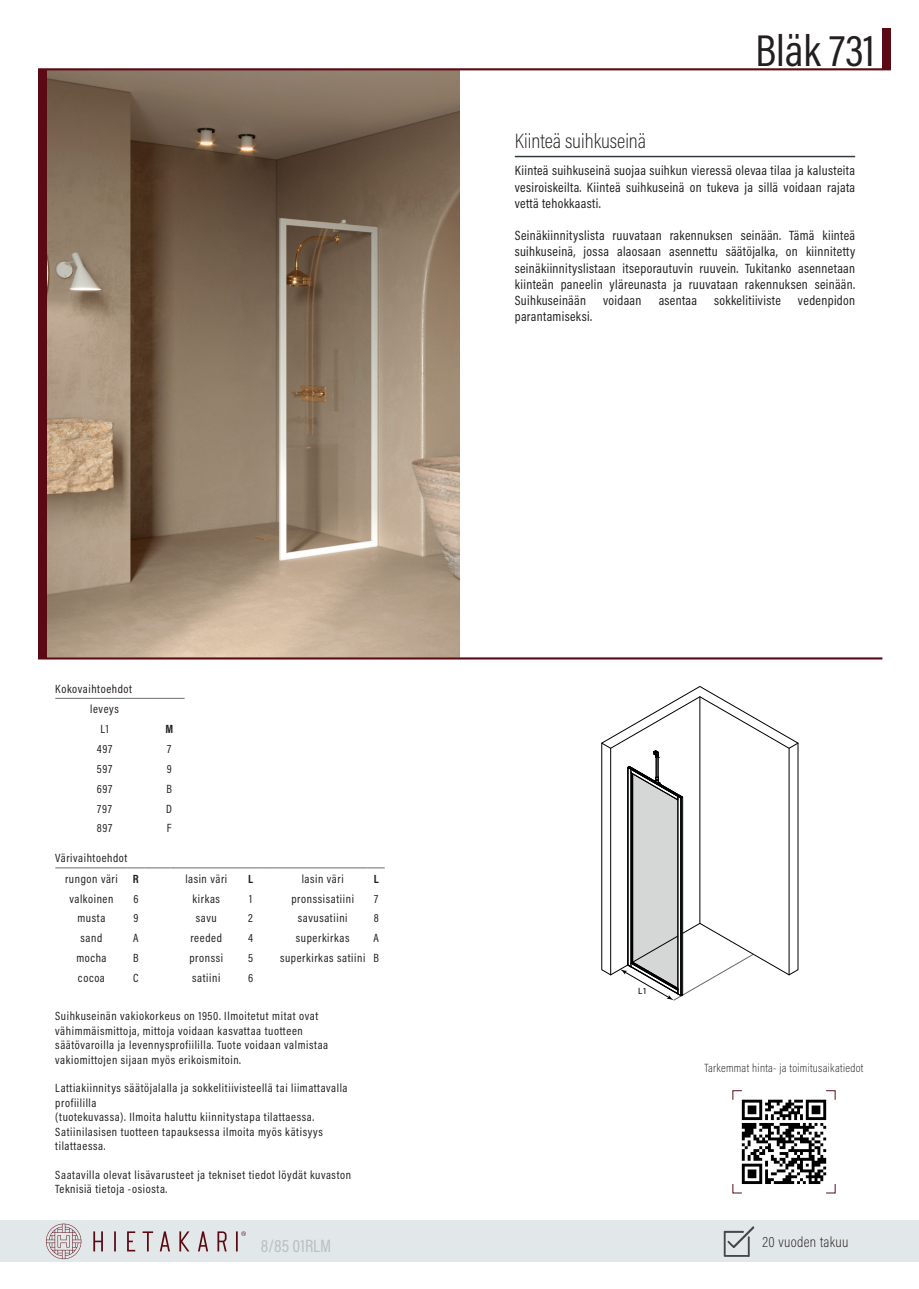
<style>
.page{position:relative;width:919px;height:1289px;background:#fff}
.page>*{position:absolute;margin:0;border:0;box-sizing:border-box;transform-origin:0 0}
.t1{font:45px "Acumin Pro Cond";color:#231f20}
.t2{font:200 21px "Acumin Pro Cond";color:#231f20}
.t3{font:18px "Acumin Pro Cond";color:#bac0c1}
.t4{font:200 15px "Acumin Pro Cond";letter-spacing:.025em;color:#231f20}
.t5{font:13.5px/16.2px "Acumin Pro Cond";letter-spacing:.025em;color:#231f20;text-align:justify}
.t6{font:12px/14.4px "Acumin Pro Cond";letter-spacing:.05em;color:#231f20}
.t7{font:200 12px "Acumin Pro Cond";letter-spacing:.025em;color:#231f20}
.t8{font:700 12px "Acumin Pro Cond";color:#231f20}
.t9{font:9.15px "Myriad Pro";color:#000001}
</style>
<div class="page">
<img style="left:47px;top:70px;width:412px;height:587px">
<div style="left:0;top:1220px;width:918px;height:42px;background:#e2e8e9"></div>
<hr style="left:38px;top:657px;width:844px;height:2px;background:#5b0a15">
<hr style="left:38px;top:68px;width:852px;height:2px;background:#5b0a15">
<div style="left:38px;top:69px;width:9px;height:589px;background:#5b0a15"></div>
<div style="left:882px;top:29px;width:8px;height:40px;background:#5b0a15"></div>
<hr style="left:55px;top:698px;width:99px;height:1px;background:#686c6d">
<hr style="left:154px;top:698px;width:30px;height:1px;background:#686c6d">
<hr style="left:514px;top:156px;width:341px;height:1px;background:#323a3d">
<svg style="left:114px;top:1231px;width:2px;height:20px"></svg>
<svg style="left:93px;top:1231px;width:10px;height:20px"></svg>
<svg style="left:160px;top:1231px;width:10px;height:20px"></svg>
<svg style="left:198px;top:1231px;width:10px;height:20px"></svg>
<svg style="left:127px;top:1231px;width:8px;height:20px"></svg>
<svg style="left:143px;top:1231px;width:10px;height:20px"></svg>
<svg style="left:179px;top:1231px;width:10px;height:20px"></svg>
<svg style="left:217px;top:1231px;width:10px;height:20px"></svg>
<svg style="left:46px;top:1223px;width:35px;height:35px"></svg>
<svg style="left:236px;top:1231px;width:10px;height:20px"></svg>
<svg style="left:723px;top:1226px;width:31px;height:31px"></svg>
<svg style="left:601px;top:696px;width:197px;height:304px"></svg>
<svg style="left:732px;top:1090px;width:104px;height:104px"></svg>
<hr style="left:55px;top:867px;width:73px;height:1px;background:#686c6d">
<svg style="left:128px;top:867px;width:42px;height:1px"></svg>
<hr style="left:170px;top:867px;width:72px;height:1px;background:#686c6d">
<svg style="left:242px;top:867px;width:36px;height:1px"></svg>
<hr style="left:278px;top:867px;width:89px;height:1px;background:#686c6d">
<svg style="left:367px;top:867px;width:18px;height:1px"></svg>
<p class="t1" style="left:755px;top:21px;width:121px">Bläk 731</p>
<p class="t2" style="left:514px;top:127px;width:133px">Kiinteä suihkuseinä</p>
<p class="t5" style="left:514px;top:162px;width:342px">Kiinteä suihkuseinä suojaa suihkun vieressä olevaa tilaa ja kalusteita vesiroiskeilta. Kiinteä suihkuseinä on tukeva ja sillä voidaan rajata vettä tehokkaasti.</p>
<p class="t5" style="left:514px;top:227px;width:342px">Seinäkiinnityslista ruuvataan rakennuksen seinään. Tämä kiinteä suihkuseinä, jossa alaosaan asennettu säätöjalka, on kiinnitetty seinäkiinnityslistaan itseporautuvin ruuvein. Tukitanko asennetaan kiinteän paneelin yläreunasta ja ruuvataan rakennuksen seinään.<br>Suihkuseinään</p>
<p class="t5" style="left:603px;top:292px;width:40px">voidaan</p>
<p class="t5" style="left:658px;top:292px;width:40px">asentaa</p>
<p class="t5" style="left:714px;top:292px;width:68px">sokkelitiiviste</p>
<p class="t5" style="left:797px;top:292px;width:59px">vedenpidon</p>
<p class="t5" style="left:514px;top:308px;width:79px">parantamiseksi.</p>
<p class="t6" style="left:55px;top:681px;width:78px">Kokovaihtoehdot</p>
<p class="t6" style="left:90px;top:701px;width:30px">leveys</p>
<p class="t6" style="left:100px;top:721px;width:10px">L1</p>
<p class="t8" style="left:165px;top:721px;width:9px">M</p>
<p class="t6" style="left:97px;top:741px;width:17px">497</p>
<p class="t6" style="left:167px;top:741px;width:6px">7</p>
<p class="t6" style="left:97px;top:761px;width:17px">597</p>
<p class="t6" style="left:167px;top:761px;width:7px">9</p>
<p class="t6" style="left:97px;top:781px;width:17px">697</p>
<p class="t6" style="left:166px;top:781px;width:7px">B</p>
<p class="t6" style="left:97px;top:801px;width:16px">797</p>
<p class="t6" style="left:166px;top:801px;width:7px">D</p>
<p class="t6" style="left:97px;top:820px;width:17px">897</p>
<p class="t6" style="left:167px;top:820px;width:6px">F</p>
<p class="t6" style="left:55px;top:850px;width:74px">Värivaihtoehdot</p>
<p class="t6" style="left:65px;top:871px;width:54px">rungon väri</p>
<p class="t8" style="left:133px;top:870px;width:7px">R</p>
<p class="t6" style="left:185px;top:871px;width:43px">lasin väri</p>
<p class="t8" style="left:248px;top:870px;width:6px">L</p>
<p class="t6" style="left:302px;top:871px;width:43px">lasin väri</p>
<p class="t8" style="left:374px;top:870px;width:6px">L</p>
<p class="t6" style="left:69px;top:891px;width:45px">valkoinen</p>
<p class="t6" style="left:133px;top:891px;width:7px">6</p>
<p class="t6" style="left:192px;top:891px;width:29px">kirkas</p>
<p class="t6" style="left:249px;top:891px;width:5px">1</p>
<p class="t6" style="left:291px;top:891px;width:64px">pronssisatiini</p>
<p class="t6" style="left:374px;top:891px;width:6px">7</p>
<p class="t6" style="left:77px;top:910px;width:29px">musta</p>
<p class="t6" style="left:133px;top:910px;width:7px">9</p>
<p class="t6" style="left:196px;top:910px;width:22px">savu</p>
<p class="t6" style="left:248px;top:910px;width:6px">2</p>
<p class="t6" style="left:298px;top:910px;width:51px">savusatiini</p>
<p class="t6" style="left:373px;top:910px;width:7px">8</p>
<p class="t6" style="left:81px;top:930px;width:23px">sand</p>
<p class="t6" style="left:133px;top:930px;width:7px">A</p>
<p class="t6" style="left:190px;top:930px;width:33px">reeded</p>
<p class="t6" style="left:248px;top:930px;width:6px">4</p>
<p class="t6" style="left:296px;top:930px;width:55px">superkirkas</p>
<p class="t6" style="left:373px;top:930px;width:7px">A</p>
<p class="t6" style="left:76px;top:950px;width:32px">mocha</p>
<p class="t6" style="left:133px;top:950px;width:7px">B</p>
<p class="t6" style="left:189px;top:950px;width:35px">pronssi</p>
<p class="t6" style="left:248px;top:950px;width:6px">5</p>
<p class="t6" style="left:280px;top:950px;width:87px">superkirkas satiini</p>
<p class="t6" style="left:373px;top:950px;width:7px">B</p>
<p class="t6" style="left:78px;top:970px;width:28px">cocoa</p>
<p class="t6" style="left:133px;top:970px;width:7px">C</p>
<p class="t6" style="left:192px;top:970px;width:30px">satiini</p>
<p class="t6" style="left:248px;top:970px;width:7px">6</p>
<p class="t6" style="left:55px;top:1008px;width:274px">Suihkuseinän vakiokorkeus on 1950. Ilmoitetut mitat ovat vähimmäismittoja, mittoja voidaan kasvattaa tuotteen säätövaroilla ja levennysprofiililla. Tuote voidaan valmistaa vakiomittojen sijaan myös erikoismitoin.</p>
<p class="t6" style="left:55px;top:1080px;width:294px">Lattiakiinnitys säätöjalalla ja sokkelitiivisteellä tai liimattavalla profiililla<br>(tuotekuvassa). Ilmoita haluttu kiinnitystapa tilattaessa.<br>Satiinilasisen tuotteen tapauksessa ilmoita myös kätisyys tilattaessa.</p>
<p class="t6" style="left:55px;top:1167px;width:297px">Saatavilla olevat lisävarusteet ja tekniset tiedot löydät kuvaston<br>Teknisiä tietoja -osiosta.</p>
<p class="t3" style="left:261px;top:1233px;width:72px">8/85 01RLM</p>
<p class="t9" style="left:638px;top:985px;width:10px">L1</p>
<p class="t7" style="left:704px;top:1060px;width:160px">Tarkemmat hinta- ja toimitusaikatiedot</p>
<p class="t4" style="left:762px;top:1232px;width:88px">20 vuoden takuu</p>
</div>
